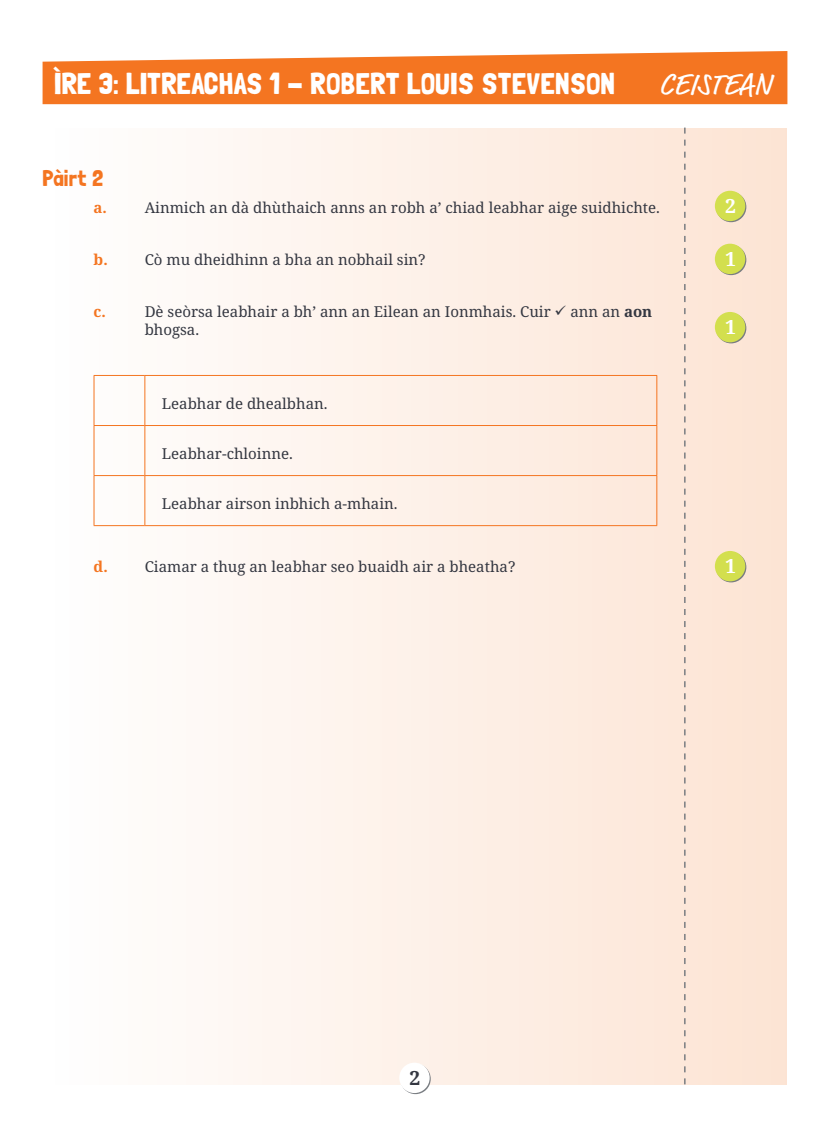
<style>
.page{position:relative;width:830px;height:1127px;background:#fff}
.page>*{position:absolute;margin:0;border:0;box-sizing:border-box;transform-origin:0 0}
.t1{font:30px "Londrina Solid";color:#fff}
.t2{font:30px "Market OT";letter-spacing:.01em;color:#fff}
.t3{font:22.5px "Londrina Solid";letter-spacing:.01em;color:#f47521}
.t4{font:700 19.5px "Noto Serif";color:#fff}
.t5{font:700 19.5px "Noto Serif";color:#343741}
.t6{font:15px/18px "Noto Serif";color:#343741}
.t7{font:700 15px "Noto Serif";color:#f47521}
.s1{font-weight:700}
</style>
<div class="page">
<div style="left:43px;top:128px;width:744px;height:956px;background:linear-gradient(to right,#fffefe,#fce3d3)"></div>
<svg style="left:43px;top:51px;width:744px;height:53px;background:#f58237"></svg>
<svg style="left:715px;top:192px;width:31px;height:30px"></svg>
<div style="left:714px;top:191px;width:31px;height:30px;background:#d3df4e;border-radius:50%"></div>
<svg style="left:715px;top:313px;width:31px;height:30px"></svg>
<div style="left:714px;top:312px;width:31px;height:30px;background:#d3df4e;border-radius:50%"></div>
<svg style="left:683px;top:128px;width:2px;height:956px;background:#decec4"></svg>
<svg style="left:715px;top:245px;width:31px;height:30px"></svg>
<div style="left:714px;top:244px;width:31px;height:30px;background:#d3df4e;border-radius:50%"></div>
<hr style="left:144px;top:376px;width:1px;height:49px;background:#f47521">
<hr style="left:144px;top:426px;width:1px;height:49px;background:#f47521">
<hr style="left:144px;top:476px;width:1px;height:49px;background:#f47521">
<hr style="left:94px;top:375px;width:51px;height:1px;background:#f47521">
<hr style="left:94px;top:376px;width:1px;height:49px;background:#f47521">
<hr style="left:145px;top:375px;width:512px;height:1px;background:#f47521">
<hr style="left:656px;top:376px;width:1px;height:49px;background:#f47521">
<hr style="left:94px;top:425px;width:51px;height:1px;background:#f47521">
<hr style="left:94px;top:426px;width:1px;height:49px;background:#f47521">
<hr style="left:145px;top:425px;width:512px;height:1px;background:#f47521">
<hr style="left:656px;top:426px;width:1px;height:49px;background:#f47521">
<hr style="left:94px;top:475px;width:51px;height:1px;background:#f47521">
<hr style="left:94px;top:476px;width:1px;height:49px;background:#f47521">
<hr style="left:145px;top:475px;width:512px;height:1px;background:#f47521">
<hr style="left:656px;top:476px;width:1px;height:49px;background:#f47521">
<hr style="left:94px;top:525px;width:51px;height:1px;background:#f47521">
<hr style="left:145px;top:525px;width:512px;height:1px;background:#f47521">
<svg style="left:715px;top:552px;width:31px;height:30px"></svg>
<div style="left:714px;top:551px;width:31px;height:30px;background:#d3df4e;border-radius:50%"></div>
<svg style="left:400px;top:1064px;width:30px;height:30px"></svg>
<div style="left:399px;top:1062px;width:30px;height:31px;background:#fff;border-radius:50%"></div>
<h1 class="t1" style="left:53px;top:65px;width:563px">ÌRE 3: LITREACHAS 1 - ROBERT LOUIS STEVENSON</h1>
<h1 class="t2" style="left:659px;top:66px;width:114px">CEISTEAN</h1>
<h2 class="t3" style="left:43px;top:165px;width:62px">Pàirt 2</h2>
<p class="t7" style="left:94px;top:197px;width:15px">a.</p>
<p class="t6" style="left:145px;top:198px;width:516px">Ainmich an dà dhùthaich anns an robh a’ chiad leabhar aige suidhichte.</p>
<p class="t7" style="left:94px;top:249px;width:16px">b.</p>
<p class="t6" style="left:145px;top:250px;width:282px">Cò mu dheidhinn a bha an nobhail sin?</p>
<p class="t7" style="left:94px;top:301px;width:14px">c.</p>
<p class="t6" style="left:145px;top:302px;width:509px">Dè seòrsa leabhair a bh’ ann an Eilean an Ionmhais. Cuir ✓ ann an <span class="s1">aon </span>bhogsa.</p>
<p class="t6" style="left:162px;top:393px;width:167px">Leabhar de dhealbhan.</p>
<p class="t6" style="left:162px;top:443px;width:132px">Leabhar-chloinne.</p>
<p class="t6" style="left:162px;top:494px;width:237px">Leabhar airson inbhich a-mhain.</p>
<h3 class="t4" style="left:724px;top:192px;width:12px">2</h3>
<h3 class="t4" style="left:724px;top:245px;width:12px">1</h3>
<h3 class="t4" style="left:724px;top:313px;width:12px">1</h3>
<p class="t7" style="left:94px;top:556px;width:16px">d.</p>
<p class="t6" style="left:145px;top:557px;width:372px">Ciamar a thug an leabhar seo buaidh air a bheatha?</p>
<h3 class="t4" style="left:724px;top:552px;width:12px">1</h3>
<h3 class="t5" style="left:409px;top:1064px;width:12px">2</h3>
</div>
